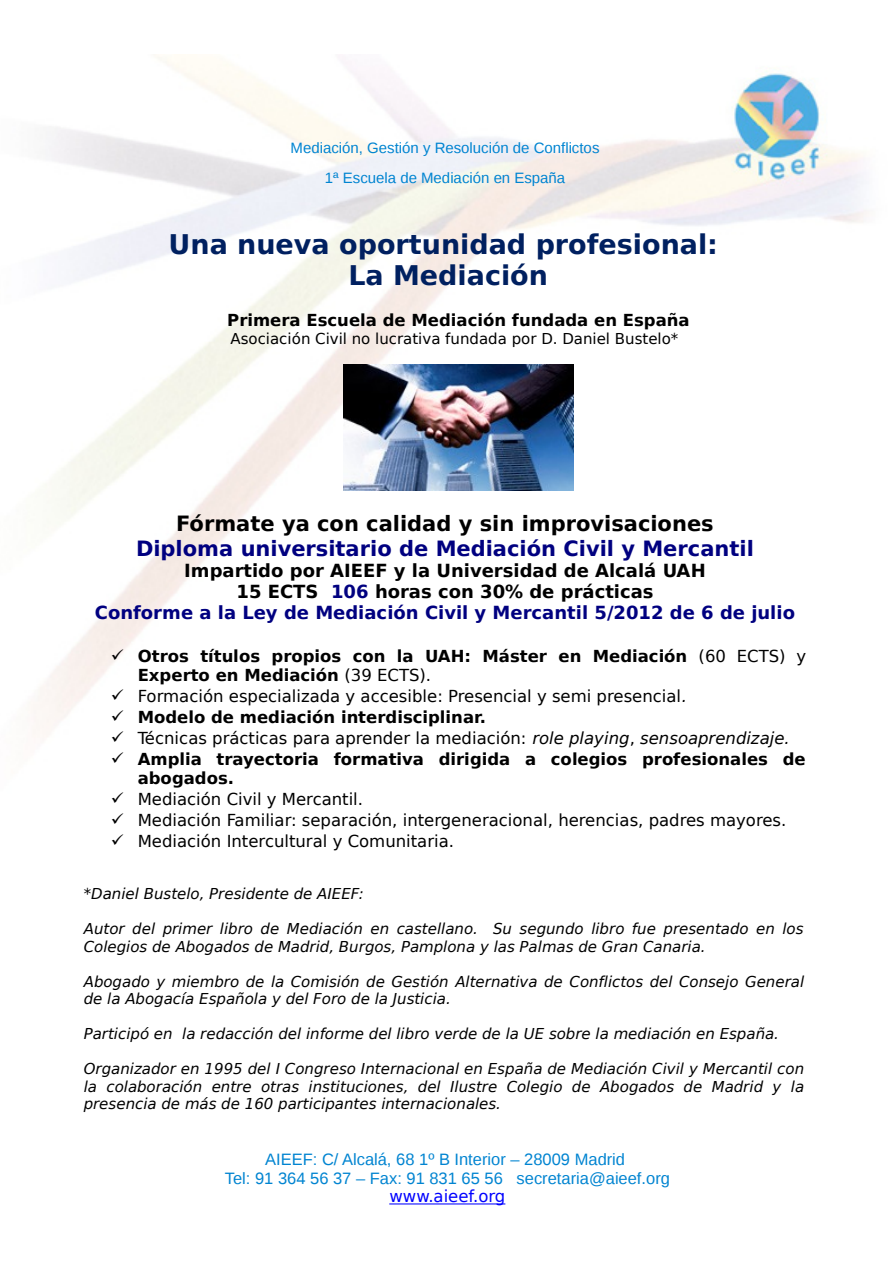
<style>
.page{position:relative;width:893px;height:1263px;background:#fff}
.page>*{position:absolute;margin:0;border:0;box-sizing:border-box;transform-origin:0 0}
.t1{font:700 27px/31.3px "DejaVu Sans";color:#002060;text-align:center}
.t2{font:700 21px/24.5px "DejaVu Sans";color:#000080;text-align:center}
.t3{font:700 18px/21px "DejaVu Sans";color:#000;text-align:center}
.t4{font:16.5px "DejaVu Sans";color:#000}
.t5{font:700 16.5px/19.2px "DejaVu Sans";color:#000}
.t6{font:16.5px/18.9px "Liberation Sans";color:#0084d1;text-align:center}
.t7{font:italic 15px/17.4px "DejaVu Sans";color:#000}
.t8{font:15px/30px "Liberation Sans";color:#0084d1;text-align:center}
.t9{font:15px "DejaVu Sans";color:#000}
.s1{color:#000}
.s2{color:#000080}
.s3{font-weight:400}
.s4{font-style:italic}
.s5{font-family:"DejaVu Sans";color:#00f}
</style>
<div class="page">
<img style="left:33px;top:54px;width:834px;height:683px">
<img style="left:343px;top:365px;width:231px;height:126px">
<hr style="left:389px;top:1203px;width:116px;height:1px;background:#00f">
<p class="t8" style="left:291px;top:134px;width:310px">Mediación, Gestión y Resolución de Conflictos<br>1ª Escuela de Mediación en España</p>
<p class="t1" style="left:168px;top:230px;width:551px">Una nueva oportunidad profesional:<br>La Mediación</p>
<p class="t5" style="left:227px;top:311px;width:464px">Primera Escuela de Mediación fundada en España</p>
<p class="t9" style="left:231px;top:332px;width:449px">Asociación Civil no lucrativa fundada por D. Daniel Bustelo*</p>
<p class="t2" style="left:136px;top:513px;width:619px"><span class="s1">Fórmate ya con calidad y sin improvisaciones<br></span>Diploma universitario de Mediación Civil y Mercantil</p>
<p class="t3" style="left:95px;top:562px;width:702px">Impartido por AIEEF y la Universidad de Alcalá UAH<br>15 ECTS <span class="s2">106</span> horas con 30% de prácticas<br><span class="s2">Conforme a la Ley de Mediación Civil y Mercantil 5/2012 de 6 de julio</span></p>
<p class="t5" style="left:138px;top:647px;width:670px;text-indent:-27px">✓ Otros títulos propios con la UAH: Máster en Mediación <span class="s3">(60 ECTS) y<br></span>Experto en Mediación <span class="s3">(39 ECTS).</span></p>
<p class="t4" style="left:111px;top:689px;width:578px">✓ Formación especializada y accesible: Presencial y semi presencial<span class="s4">.</span></p>
<p class="t5" style="left:111px;top:708px;width:377px">✓ Modelo de mediación interdisciplinar.</p>
<p class="t4" style="left:111px;top:730px;width:681px">✓ Técnicas prácticas para aprender la mediación: <span class="s4">role playing</span>, <span class="s4">sensoaprendizaje.</span></p>
<p class="t5" style="left:138px;top:750px;width:669px;text-indent:-27px">✓ Amplia trayectoria formativa dirigida a colegios profesionales de abogados.</p>
<p class="t4" style="left:111px;top:791px;width:254px">✓ Mediación Civil y Mercantil.</p>
<p class="t4" style="left:111px;top:812px;width:677px">✓ Mediación Familiar: separación, intergeneracional, herencias, padres mayores.</p>
<p class="t4" style="left:111px;top:833px;width:345px">✓ Mediación Intercultural y Comunitaria.</p>
<p class="t7" style="left:84px;top:886px;width:282px">*Daniel Bustelo, Presidente de AIEEF:</p>
<p class="t7" style="left:84px;top:921px;width:721px">Autor del primer libro de Mediación en castellano. Su segundo libro fue presentado en los<br>Colegios de Abogados de Madrid, Burgos, Pamplona y las Palmas de Gran Canaria.</p>
<p class="t7" style="left:84px;top:973px;width:722px">Abogado y miembro de la Comisión de Gestión Alternativa de Conflictos del Consejo General de la Abogacía Española y del Foro de la Justicia.</p>
<p class="t7" style="left:84px;top:1026px;width:697px">Participó en la redacción del informe del libro verde de la UE sobre la mediación en España.</p>
<p class="t7" style="left:84px;top:1061px;width:722px;text-align:justify">Organizador en 1995 del I Congreso Internacional en España de Mediación Civil y Mercantil con la colaboración entre otras instituciones, del Ilustre Colegio de Abogados de Madrid y la presencia de más de 160 participantes internacionales.</p>
<p class="t6" style="left:225px;top:1151px;width:447px">AIEEF: C/ Alcalá, 68 1º B Interior – 28009 Madrid<br>Tel: 91 364 56 37 – Fax: 91 831 65 56 secretaria@aieef.org <span class="s5">www.aieef.org</span></p>
</div>
